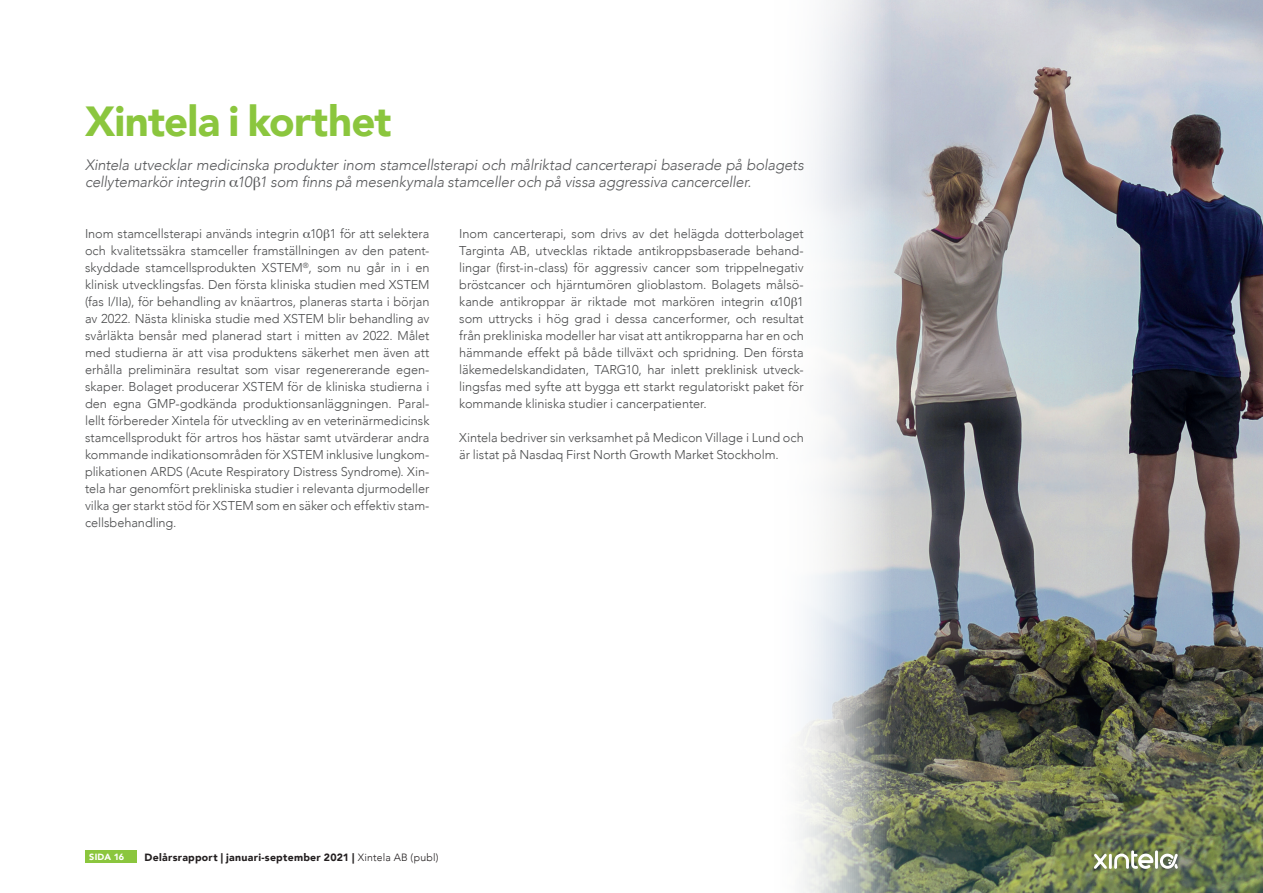
<style>
.page{position:relative;width:1263px;height:893px;background:#fff}
.page>*{position:absolute;margin:0;border:0;box-sizing:border-box;transform-origin:0 0}
.t1{font:900 42px "Avenir";letter-spacing:-.02em;color:#8bc63e}
.t2{font:italic 300 15px/17px "Avenir";letter-spacing:-.01em;color:#57585a}
.t3{font:300 12.75px/17px "Avenir";letter-spacing:-.005em;color:#4b4c4d;text-align:justify}
.t4{font:900 10.5px "Avenir";letter-spacing:.025em;color:#231f20}
.t5{font:900 9px "Avenir";letter-spacing:.005em;color:#fff}
.s1{font-weight:300}
</style>
<div class="page">
<div style="left:85px;top:850px;width:51px;height:13px;background:#8bc63e"></div>
<img style="left:797px;top:0;width:466px;height:893px">
<hr style="left:1109px;top:854px;width:3px;height:15px;background:#fff">
<svg style="left:1094px;top:854px;width:13px;height:15px"></svg>
<hr style="left:1155px;top:850px;width:3px;height:19px;background:#fff">
<svg style="left:1114px;top:850px;width:39px;height:19px"></svg>
<svg style="left:1160px;top:854px;width:18px;height:15px"></svg>
<h1 class="t1" style="left:85px;top:85px;width:308px">Xintela i korthet</h1>
<p class="t2" style="left:85px;top:156px;width:720px">Xintela utvecklar medicinska produkter inom stamcellsterapi och målriktad cancerterapi baserade på bolagets cellytemarkör integrin 10 1 som finns på mesenkymala stamceller och på vissa aggressiva cancerceller.</p>
<p class="t3" style="left:85px;top:225px;width:346px">Inom stamcellsterapi används integrin 10 1 för att selektera och kvalitetssäkra stamceller framställningen av den patent&shy;skyddade stamcellsprodukten XSTEM<sup>®</sup>, som nu går in i en klinisk utvecklingsfas. Den första kliniska studien med XSTEM (fas I/IIa), för behandling av knäartros, planeras starta i början av 2022. Nästa kliniska studie med XSTEM blir behandling av svårläkta bensår med planerad start i mitten av 2022. Målet med studierna är att visa produktens säkerhet men även att erhålla preliminära resultat som visar regenererande egen&shy;skaper. Bolaget producerar XSTEM för de kliniska studierna i den egna GMP-godkända produktionsanläggningen. Paral&shy;lellt förbereder Xintela för utveckling av en veterinärmedicinsk stamcellsprodukt för artros hos hästar samt utvärderar andra kommande indikationsområden för XSTEM inklusive lungkom&shy;plikationen ARDS (Acute Respiratory Distress Syndrome). Xin&shy;tela har genomfört prekliniska studier i relevanta djurmodeller vilka ger starkt stöd för XSTEM som en säker och effektiv stam&shy;cellsbehandling.</p>
<p class="t3" style="left:459px;top:225px;width:346px">Inom cancerterapi, som drivs av det helägda dotterbolaget Targinta AB, utvecklas riktade antikroppsbaserade behand&shy;lingar (first-in-class) för aggressiv cancer som trippelnegativ bröstcancer och hjärntumören glioblastom. Bolagets målsö&shy;kande antikroppar är riktade mot markören integrin 10 1 som uttrycks i hög grad i dessa cancerformer, och resultat från prekliniska modeller har visat att antikropparna har en och hämmande effekt på både tillväxt och spridning. Den första läkemedelskandidaten, TARG10, har inlett preklinisk utveck&shy;lingsfas med syfte att bygga ett starkt regulatoriskt paket för kommande kliniska studier i cancerpatienter.</p>
<p class="t3" style="left:459px;top:429px;width:346px">Xintela bedriver sin verksamhet på Medicon Village i Lund och är listat på Nasdaq First North Growth Market Stockholm.</p>
<p class="t5" style="left:89px;top:849px;width:36px">SIDA 16</p>
<p class="t4" style="left:145px;top:848px;width:296px">Delårsrapport | januari-september 2021 | <span class="s1">Xintela AB (publ)</span></p>
</div>
